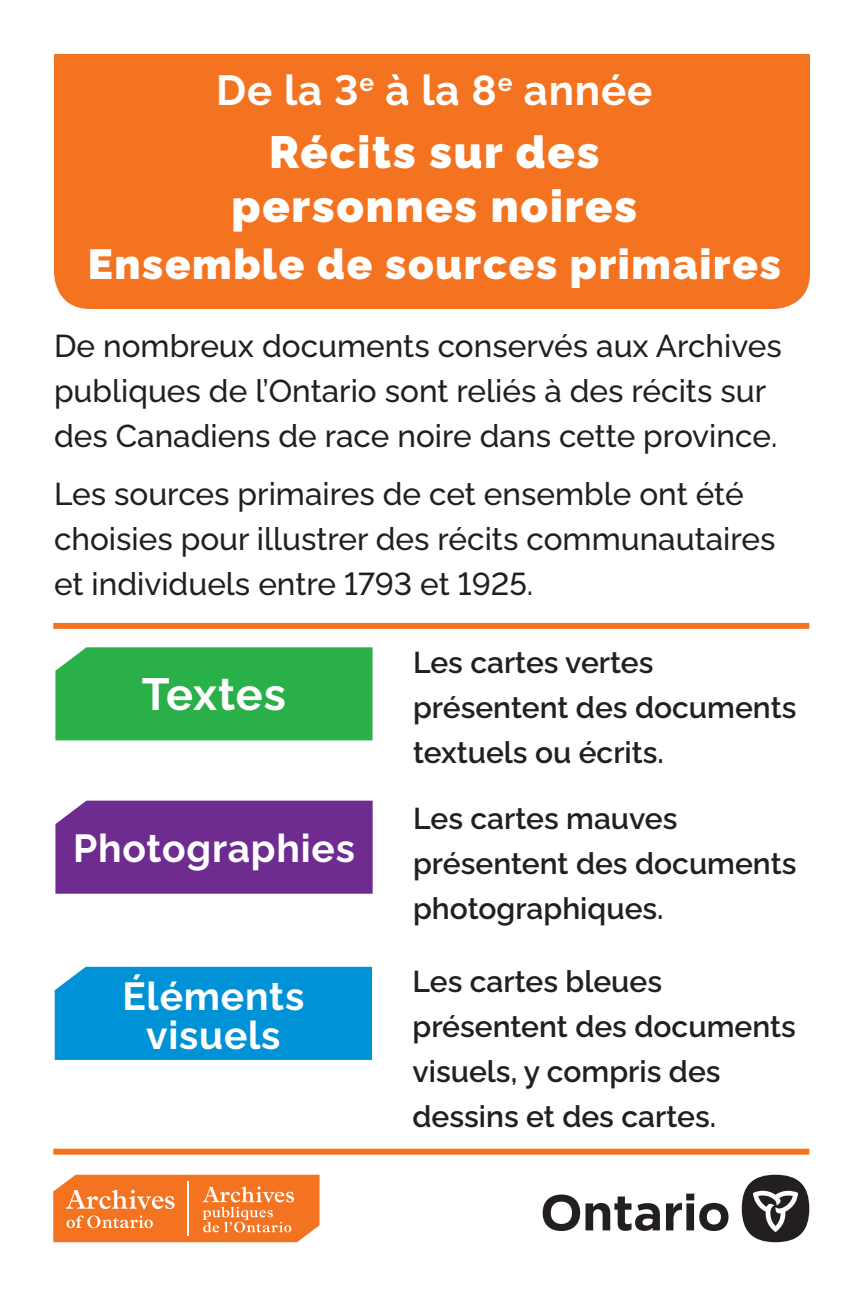
<style>
.page{position:relative;width:864px;height:1296px;background:#fff}
.page>*{position:absolute;margin:0;border:0;box-sizing:border-box;transform-origin:0 0}
.t1{font:900 45px "Raleway";letter-spacing:.04em;color:#fff}
.t2{font:700 45px "Raleway";letter-spacing:.015em;color:#fff}
.t3{font:900 42px "Raleway";letter-spacing:.04em;color:#fff}
.t4{font:700 42px "Raleway";letter-spacing:.02em;color:#fff}
.t5{font:700 39px/39px "Raleway";letter-spacing:.02em;color:#fff;text-align:center}
.t6{font:500 31.5px/45px "Raleway";color:#231f20}
.t7{font:600 30px/45px "Raleway";color:#231f20}
</style>
<div class="page">
<div style="left:55px;top:647px;width:318px;height:93px;background:#2ab049"></div>
<div style="left:55px;top:967px;width:317px;height:93px;background:#0092d6"></div>
<div style="left:55px;top:801px;width:318px;height:93px;background:#6e2c91"></div>
<div style="left:54px;top:54px;width:756px;height:255px;background:#f47321"></div>
<svg style="left:53px;top:1175px;width:267px;height:67px;background:#f5843c"></svg>
<svg style="left:144px;top:1220px;width:9px;height:8px"></svg>
<hr style="left:187px;top:1181px;width:2px;height:54px;background:#fff">
<svg style="left:543px;top:1195px;width:37px;height:36px"></svg>
<svg style="left:586px;top:1197px;width:74px;height:34px"></svg>
<svg style="left:666px;top:1194px;width:63px;height:37px"></svg>
<div style="left:742px;top:1175px;width:67px;height:67px;background:#231f20;border-radius:50%"></div>
<svg style="left:753px;top:1190px;width:45px;height:42px"></svg>
<div style="left:53px;top:623px;width:756px;height:6px;background:#f47321"></div>
<div style="left:53px;top:1149px;width:756px;height:6px;background:#f47321"></div>
<p class="t4" style="left:216px;top:58px;width:438px">De la 3<sup>e</sup> à la 8<sup>e</sup> année</p>
<p class="t1" style="left:269px;top:118px;width:331px">Récits sur des</p>
<p class="t1" style="left:232px;top:172px;width:407px">personnes noires</p>
<p class="t3" style="left:88px;top:232px;width:694px">Ensemble de sources primaires</p>
<p class="t6" style="left:54px;top:320px;width:729px">De nombreux documents conservés aux Archives publiques de l’Ontario sont reliés à des récits sur des Canadiens de race noire dans cette province.</p>
<p class="t6" style="left:54px;top:468px;width:723px">Les sources primaires de cet ensemble ont été choisies pour illustrer des récits communautaires et individuels entre 1793 et 1925.</p>
<p class="t2" style="left:142px;top:659px;width:145px">Textes</p>
<p class="t5" style="left:73px;top:825px;width:283px">Photographies</p>
<p class="t5" style="left:122px;top:973px;width:183px">Éléments visuels</p>
<p class="t7" style="left:413px;top:636px;width:385px">Les cartes vertes présentent des documents textuels ou écrits.</p>
<p class="t7" style="left:413px;top:793px;width:385px">Les cartes mauves présentent des documents photographiques.</p>
<p class="t7" style="left:413px;top:956px;width:385px">Les cartes bleues présentent des documents visuels, y compris des dessins et des cartes.</p>
</div>
